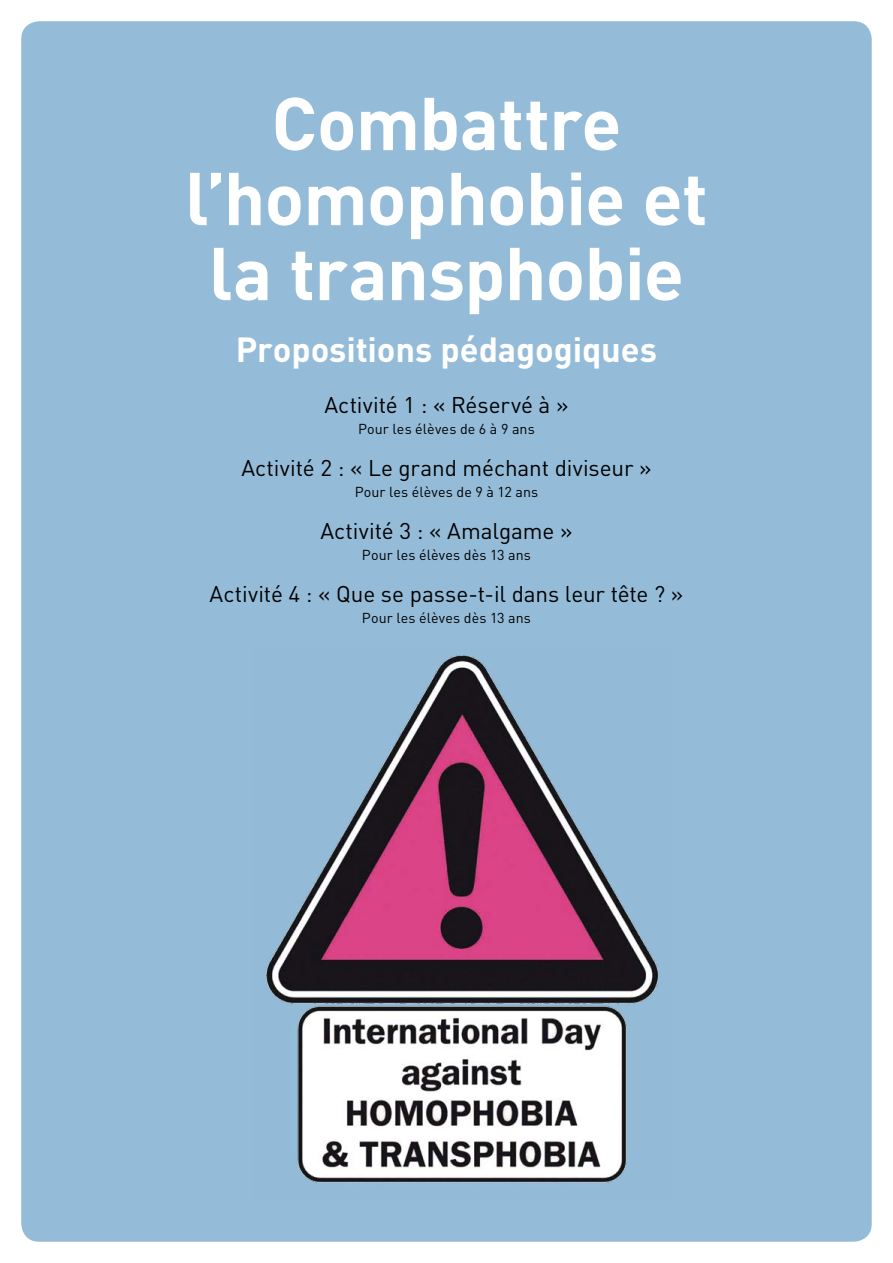
<style>
.page{position:relative;width:893px;height:1263px;background:#fff}
.page>*{position:absolute;margin:0;border:0;box-sizing:border-box;transform-origin:0 0}
.t1{font:700 73.5px/75px "DIN";letter-spacing:-.015em;color:#fff;text-align:center}
.t2{font:700 34.5px "DIN";letter-spacing:-.005em;color:#fff}
.t3{font:22.5px "DIN";letter-spacing:-.005em;color:#000}
.t4{font:14.25px "DIN";letter-spacing:.01em;color:#000}
</style>
<div class="page">
<div style="left:21px;top:21px;width:851px;height:1221px;background:#94bcd8;border-radius:18px"></div>
<img style="left:266px;top:655px;width:393px;height:528px">
<p class="t1" style="left:185px;top:83px;width:524px">Combattre l’homophobie et la transphobie</p>
<p class="t2" style="left:236px;top:327px;width:423px">Propositions pédagogiques</p>
<p class="t3" style="left:324px;top:390px;width:246px">Activité 1 : « Réservé à »</p>
<p class="t4" style="left:358px;top:420px;width:178px">Pour les élèves de 6 à 9 ans</p>
<p class="t3" style="left:241px;top:453px;width:412px">Activité 2 : « Le grand méchant diviseur »</p>
<p class="t4" style="left:355px;top:483px;width:185px">Pour les élèves de 9 à 12 ans</p>
<p class="t3" style="left:320px;top:516px;width:254px">Activité 3 : « Amalgame »</p>
<p class="t4" style="left:362px;top:546px;width:171px">Pour les élèves dès 13 ans</p>
<p class="t3" style="left:210px;top:579px;width:475px">Activité 4 : « Que se passe-t-il dans leur tête ? »</p>
<p class="t4" style="left:362px;top:609px;width:171px">Pour les élèves dès 13 ans</p>
</div>
